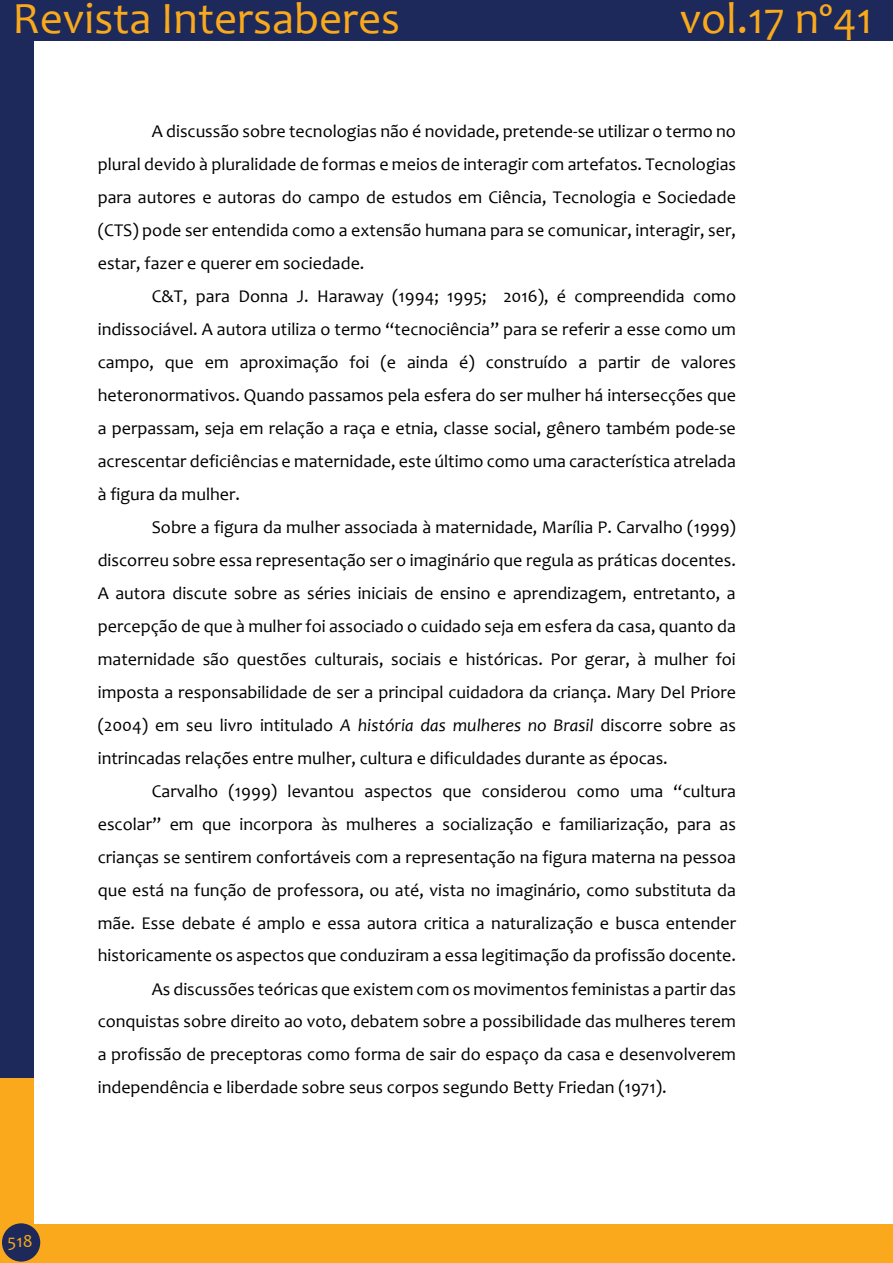
<style>
.page{position:relative;width:893px;height:1263px;background:#fff}
.page>*{position:absolute;margin:0;border:0;box-sizing:border-box;transform-origin:0 0}
.t1{font:45px "Candara";color:#f9a91b}
.t2{font:18px/33px "Candara";color:#000;text-align:justify}
.t3{font:18px "Candara";color:#f9a91b}
.s1{font-style:italic}
</style>
<div class="page">
<div style="left:0;top:0;width:33px;height:1081px;background:#1d295a"></div>
<div style="left:0;top:0;width:893px;height:41px;background:#1d295a"></div>
<div style="left:0;top:1078px;width:33px;height:185px;background:#f9a91b"></div>
<div style="left:21px;top:1224px;width:872px;height:39px;background:#f9a91b"></div>
<div style="left:2px;top:1223px;width:38px;height:38px;background:#1d295a;border-radius:50%"></div>
<h1 class="t1" style="left:13px;top:-9px;width:389px">Revista Intersaberes</h1>
<h1 class="t1" style="left:680px;top:-9px;width:194px">vol.17 nº41</h1>
<p class="t3" style="left:8px;top:1229px;width:27px">518</p>
<p class="t2" style="left:98px;top:115px;width:640px;text-indent:54px">A discussão sobre tecnologias não é novidade, pretende-se utilizar o termo no plural devido à pluralidade de formas e meios de interagir com artefatos. Tecnologias para autores e autoras do campo de estudos em Ciência, Tecnologia e Sociedade (CTS) pode ser entendida como a extensão humana para se comunicar, interagir, ser, estar, fazer e querer em sociedade.</p>
<p class="t2" style="left:98px;top:280px;width:640px;text-indent:54px">C&amp;T, para Donna J. Haraway (1994; 1995; 2016), é compreendida como indissociável. A autora utiliza o termo “tecnociência” para se referir a esse como um campo, que em aproximação foi (e ainda é) construído a partir de valores heteronormativos. Quando passamos pela esfera do ser mulher há intersecções que a perpassam, seja em relação a raça e etnia, classe social, gênero também pode-se acrescentar deficiências e maternidade, este último como uma característica atrelada à figura da mulher.</p>
<p class="t2" style="left:98px;top:510px;width:640px;text-indent:54px">Sobre a figura da mulher associada à maternidade, Marília P. Carvalho (1999) discorreu sobre essa representação ser o imaginário que regula as práticas docentes.<br>A autora discute sobre as séries iniciais de ensino e aprendizagem, entretanto, a percepção de que à mulher foi associado o cuidado seja em esfera da casa, quanto da maternidade são questões culturais, sociais e históricas. Por gerar, à mulher foi imposta a responsabilidade de ser a principal cuidadora da criança. Mary Del Priore (2004) em seu livro intitulado <span class="s1">A história das mulheres no Brasil</span> discorre sobre as intrincadas relações entre mulher, cultura e dificuldades durante as épocas.</p>
<p class="t2" style="left:152px;top:774px;width:586px">Carvalho (1999) levantou aspectos que considerou como uma “cultura</p>
<p class="t2" style="left:98px;top:807px;width:640px">escolar” em que incorpora às mulheres a socialização e familiarização, para as</p>
<p class="t2" style="left:98px;top:840px;width:640px">crianças se sentirem confortáveis com a representação na figura materna na pessoa</p>
<p class="t2" style="left:98px;top:873px;width:640px">que está na função de professora, ou até, vista no imaginário, como substituta da</p>
<p class="t2" style="left:98px;top:906px;width:640px">mãe. Esse debate é amplo e essa autora critica a naturalização e busca entender</p>
<p class="t2" style="left:98px;top:939px;width:640px">historicamente os aspectos que conduziram a essa legitimação da profissão docente.</p>
<p class="t2" style="left:152px;top:972px;width:586px">As discussões teóricas que existem com os movimentos feministas a partir das</p>
<p class="t2" style="left:98px;top:1005px;width:640px">conquistas sobre direito ao voto, debatem sobre a possibilidade das mulheres terem</p>
<p class="t2" style="left:98px;top:1038px;width:640px">a profissão de preceptoras como forma de sair do espaço da casa e desenvolverem</p>
<p class="t2" style="left:98px;top:1071px;width:570px">independência e liberdade sobre seus corpos segundo Betty Friedan (1971).</p>
</div>
